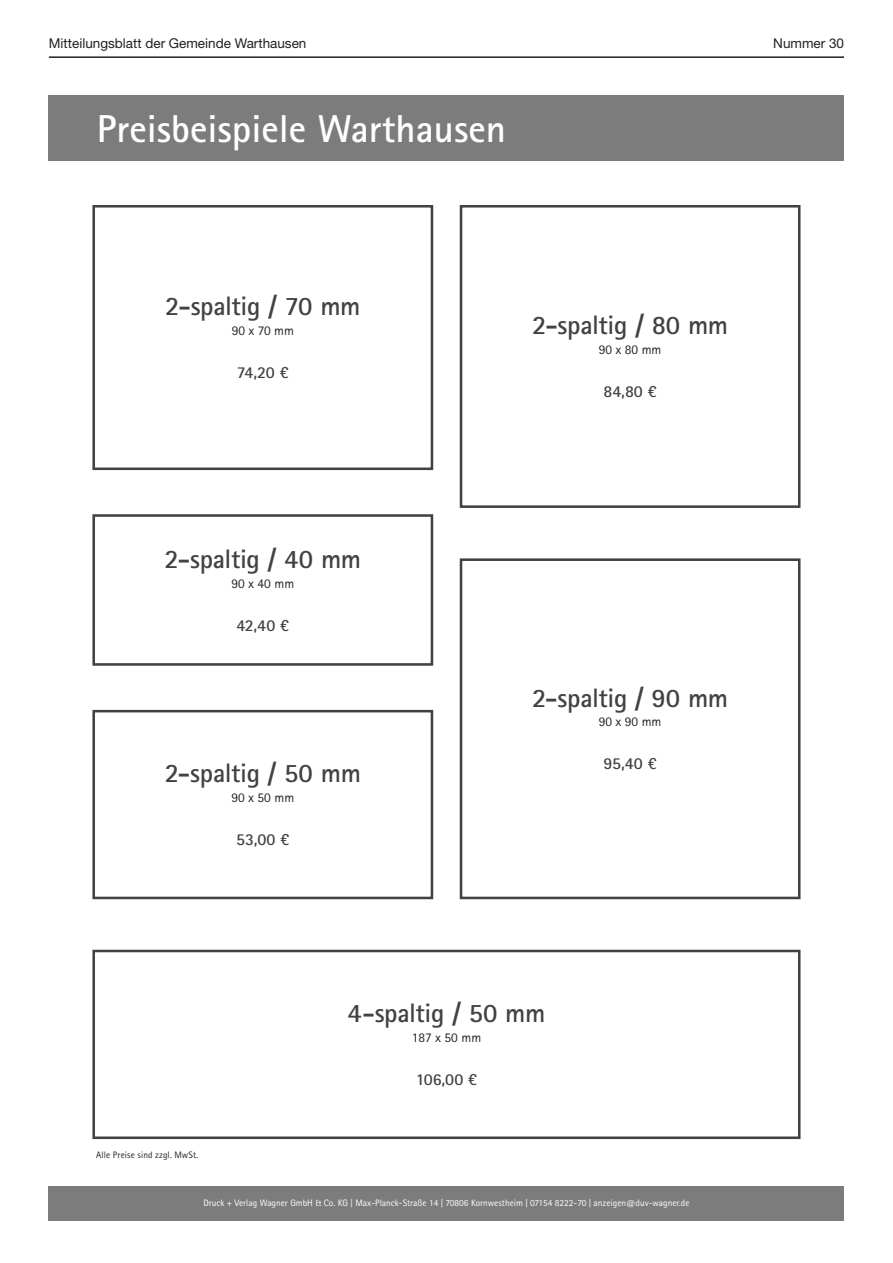
<style>
.page{position:relative;width:893px;height:1263px;background:#fff}
.page>*{position:absolute;margin:0;border:0;box-sizing:border-box;transform-origin:0 0}
.t1{font:700 39px "Rotis Sans Serif Std";color:#fff}
.t2{font:700 26.7px "Rotis Sans Serif Std";letter-spacing:-.015em;color:#424242}
.t3{font:700 16.65px "Rotis Sans Serif Std";letter-spacing:-.005em;color:#424242}
.t4{font:13.5px "Helvetica Neue LT Std";color:#231f20}
.t5{font:13.35px "Rotis Sans Serif Std";color:#231f20}
.t6{font:9.3px "Rotis Sans Serif Std";color:#fff}
.t7{font:9.3px "Rotis Sans Serif Std";letter-spacing:.01em;color:#231f20}
</style>
<div class="page">
<hr style="left:49px;top:56px;width:795px;height:2px;background:#231f20">
<div style="left:92px;top:950px;width:708px;height:189px;border:3px solid #424242"></div>
<div style="left:92px;top:205px;width:341px;height:265px;border:3px solid #424242"></div>
<div style="left:92px;top:710px;width:341px;height:189px;border:3px solid #424242"></div>
<div style="left:92px;top:514px;width:341px;height:152px;border:3px solid #424242"></div>
<div style="left:460px;top:205px;width:340px;height:303px;border:3px solid #424242"></div>
<div style="left:460px;top:558px;width:340px;height:341px;border:3px solid #424242"></div>
<div style="left:49px;top:96px;width:795px;height:65px;background:#7c7c7c"></div>
<div style="left:49px;top:1186px;width:795px;height:34px;background:#7c7c7c"></div>
<h3 class="t4" style="left:49px;top:35px;width:259px">Mitteilungsblatt der Gemeinde Warthausen</h3>
<h3 class="t4" style="left:773px;top:35px;width:72px">Nummer 30</h3>
<h1 class="t1" style="left:97px;top:104px;width:411px">Preisbeispiele Warthausen</h1>
<h2 class="t2" style="left:165px;top:289px;width:197px">2-spaltig / 70 mm</h2>
<h3 class="t5" style="left:232px;top:323px;width:64px">90 x 70 mm</h3>
<h3 class="t3" style="left:237px;top:362px;width:53px">74,20 €</h3>
<h2 class="t2" style="left:532px;top:308px;width:198px">2-spaltig / 80 mm</h2>
<h3 class="t5" style="left:599px;top:342px;width:64px">90 x 80 mm</h3>
<h3 class="t3" style="left:603px;top:381px;width:55px">84,80 €</h3>
<h2 class="t2" style="left:165px;top:542px;width:198px">2-spaltig / 40 mm</h2>
<h3 class="t5" style="left:231px;top:575px;width:64px">90 x 40 mm</h3>
<h3 class="t3" style="left:236px;top:614px;width:54px">42,40 €</h3>
<h2 class="t2" style="left:165px;top:756px;width:198px">2-spaltig / 50 mm</h2>
<h3 class="t5" style="left:231px;top:790px;width:64px">90 x 50 mm</h3>
<h3 class="t3" style="left:236px;top:829px;width:55px">53,00 €</h3>
<h2 class="t2" style="left:532px;top:681px;width:198px">2-spaltig / 90 mm</h2>
<h3 class="t5" style="left:599px;top:714px;width:64px">90 x 90 mm</h3>
<h3 class="t3" style="left:603px;top:753px;width:55px">95,40 €</h3>
<p class="t7" style="left:96px;top:1149px;width:104px">Alle Preise sind zzgl. MwSt.</p>
<h2 class="t2" style="left:348px;top:996px;width:199px">4-spaltig / 50 mm</h2>
<h3 class="t5" style="left:412px;top:1029px;width:71px">187 x 50 mm</h3>
<h3 class="t3" style="left:416px;top:1069px;width:63px">106,00 €</h3>
<p class="t6" style="left:203px;top:1198px;width:488px">Druck + Verlag Wagner GmbH &amp; Co. KG | Max-Planck-Straße 14 | 70806 Kornwestheim | 07154 8222-70 | anzeigen@duv-wagner.de</p>
</div>
